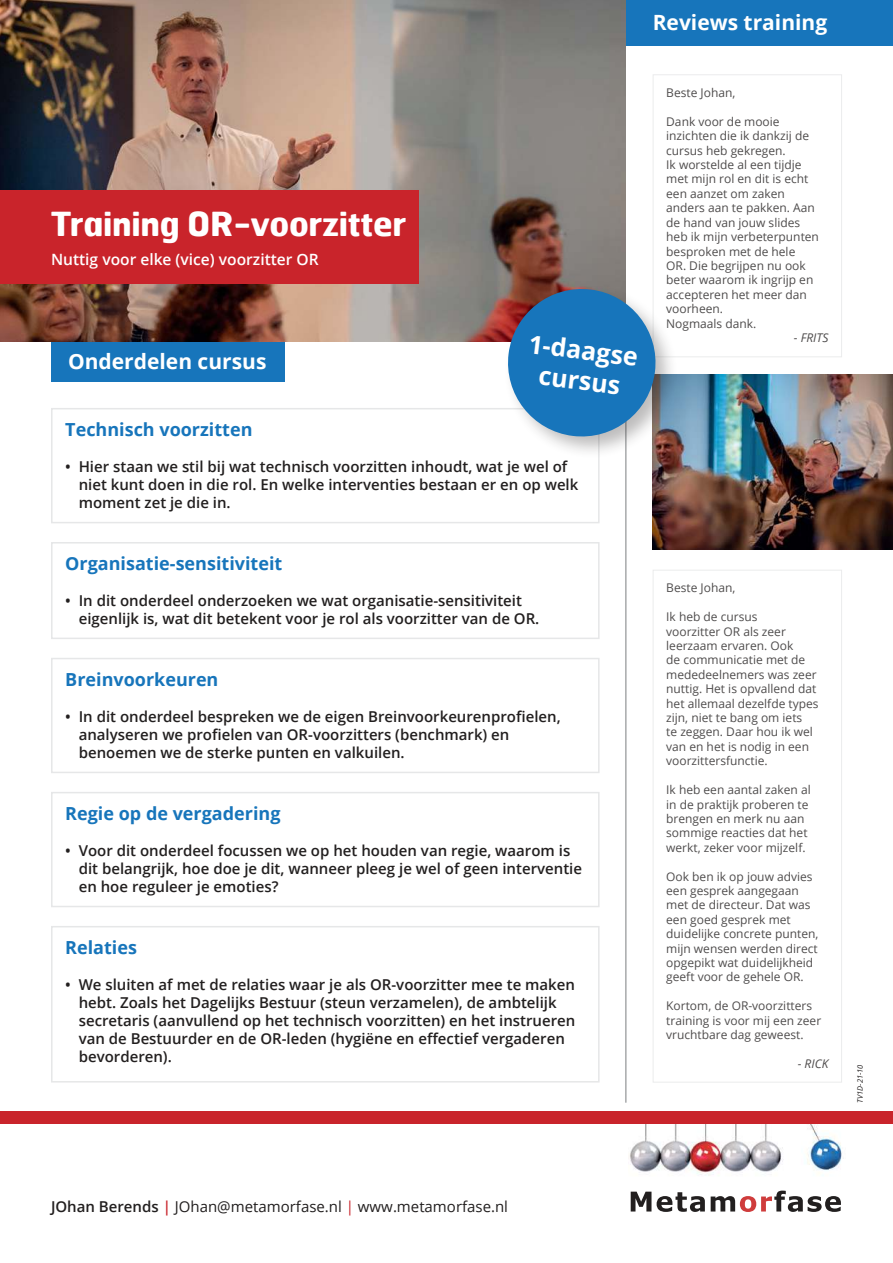
<style>
.page{position:relative;width:893px;height:1263px;background:#fff}
.page>*{position:absolute;margin:0;border:0;box-sizing:border-box;transform-origin:0 0}
.t1{font:700 33px "Hermes";letter-spacing:-.01em;color:#fff}
.t2{font:700 25.05px/30px "Open Sans";color:#fff;text-align:center}
.t3{font:700 21px "Open Sans";color:#fff}
.t4{font:700 18px "Open Sans";color:#1775bb}
.t5{font:600 15.6px "Open Sans";color:#fff}
.t6{font:600 15px/18px "Open Sans";color:#221f1f}
.t7{font:15px "Open Sans";color:#221f1f}
.t8{font:12px/14.4px "Open Sans";color:#221f1f}
.t9{font:italic 12px "Open Sans";color:#221f1f}
.t10{font:italic 7.5px "Open Sans";color:#221f1f}
.s1{font-weight:600}
.s2{font-weight:600;color:#c9242b}
.s3{color:#c9242b}
</style>
<div class="page">
<div style="left:51px;top:324px;width:234px;height:58px;background:#1775bb"></div>
<hr style="left:625px;top:408px;width:2px;height:695px;background:#a7a9ab">
<div style="left:625px;top:0;width:268px;height:45px;background:#1775bb"></div>
<img style="left:628px;top:1123px;width:218px;height:53px">
<svg style="left:631px;top:1190px;width:210px;height:22px"></svg>
<div style="left:0;top:1111px;width:893px;height:12px;background:#c9242b"></div>
<img style="left:653px;top:375px;width:240px;height:174px">
<img style="left:0;top:0;width:625px;height:342px">
<div style="left:0;top:190px;width:418px;height:94px;background:#c9242b"></div>
<div style="left:653px;top:74px;width:189px;height:283px;border:1px solid #e6e7e8"></div>
<div style="left:653px;top:570px;width:189px;height:512px;border:1px solid #e6e7e8"></div>
<div style="left:51px;top:408px;width:549px;height:115px;border:2px solid #e6e7e8"></div>
<div style="left:51px;top:542px;width:549px;height:97px;border:2px solid #e6e7e8"></div>
<div style="left:51px;top:658px;width:549px;height:115px;border:2px solid #e6e7e8"></div>
<div style="left:51px;top:792px;width:549px;height:115px;border:2px solid #e6e7e8"></div>
<div style="left:51px;top:926px;width:549px;height:156px;border:2px solid #e6e7e8"></div>
<div style="left:503px;top:284px;width:175px;height:175px;background:#221f1f;opacity:.3"></div>
<svg style="left:504px;top:285px;width:156px;height:156px;background:#4b86b6"></svg>
<h3 class="t3" style="left:653px;top:14px;width:176px">Reviews training</h3>
<h1 class="t1" style="left:51px;top:212px;width:357px">Training OR-voorzitter</h1>
<h3 class="t5" style="left:51px;top:253px;width:269px">Nuttig voor elke (vice) voorzitter OR</h3>
<h3 class="t3" style="left:68px;top:353px;width:200px">Onderdelen cursus</h3>
<h2 class="t2" style="left:530px;top:331px;width:111px;rotate:7deg">1-daagse cursus</h2>
<h3 class="t4" style="left:65px;top:422px;width:189px">Technisch voorzitten</h3>
<p class="t6" style="left:79px;top:459px;width:501px;text-indent:-13px">• Hier staan we stil bij wat technisch voorzitten inhoudt, wat je wel of niet kunt doen in die rol. En welke interventies bestaan er en op welk moment zet je die in.</p>
<h3 class="t4" style="left:65px;top:556px;width:219px">Organisatie-sensitiviteit</h3>
<p class="t6" style="left:79px;top:593px;width:462px;text-indent:-13px">• In dit onderdeel onderzoeken we wat organisatie-sensitiviteit eigenlijk is, wat dit betekent voor je rol als voorzitter van de OR.</p>
<h3 class="t4" style="left:65px;top:672px;width:155px">Breinvoorkeuren</h3>
<p class="t6" style="left:79px;top:707px;width:483px;text-indent:-13px">• In dit onderdeel bespreken we de eigen Breinvoorkeurenprofielen, analyseren we profielen van OR-voorzitters (benchmark) en benoemen we de sterke punten en valkuilen.</p>
<h3 class="t4" style="left:65px;top:806px;width:217px">Regie op de vergadering</h3>
<p class="t6" style="left:79px;top:843px;width:505px;text-indent:-13px">• Voor dit onderdeel focussen we op het houden van regie, waarom is dit belangrijk, hoe doe je dit, wanneer pleeg je wel of geen interventie en hoe reguleer je emoties?</p>
<h3 class="t4" style="left:65px;top:940px;width:73px">Relaties</h3>
<p class="t6" style="left:79px;top:977px;width:498px;text-indent:-13px">• We sluiten af met de relaties waar je als OR-voorzitter mee te maken hebt. Zoals het Dagelijks Bestuur (steun verzamelen), de ambtelijk secretaris (aanvullend op het technisch voorzitten) en het instrueren van de Bestuurder en de OR-leden (hygiëne en effectief vergaderen bevorderen).</p>
<p class="t8" style="left:666px;top:87px;width:71px">Beste Johan,</p>
<p class="t8" style="left:666px;top:116px;width:154px">Dank voor de mooie inzichten die ik dankzij de cursus heb gekregen.<br>Ik worstelde al een tijdje met mijn rol en dit is echt een aanzet om zaken anders aan te pakken. Aan de hand van jouw slides heb ik mijn verbeterpunten besproken met de hele<br>OR. Die begrijpen nu ook beter waarom ik ingrijp en accepteren het meer dan voorheen.<br>Nogmaals dank.</p>
<p class="t9" style="left:794px;top:331px;width:36px">- FRITS</p>
<p class="t8" style="left:666px;top:582px;width:71px">Beste Johan,</p>
<p class="t8" style="left:666px;top:611px;width:154px">Ik heb de cursus<br>voorzitter OR als zeer leerzaam ervaren. Ook<br>de communicatie met de mededeelnemers was zeer nuttig. Het is opvallend dat het allemaal dezelfde types zijn, niet te bang om iets<br>te zeggen. Daar hou ik wel van en het is nodig in een voorzittersfunctie.</p>
<p class="t8" style="left:666px;top:784px;width:146px">Ik heb een aantal zaken al in de praktijk proberen te brengen en merk nu aan sommige reacties dat het werkt, zeker voor mijzelf.</p>
<p class="t8" style="left:666px;top:870px;width:154px">Ook ben ik op jouw advies een gesprek aangegaan met de directeur. Dat was een goed gesprek met duidelijke concrete punten, mijn wensen werden direct opgepikt wat duidelijkheid geeft voor de gehele OR.</p>
<p class="t8" style="left:666px;top:1000px;width:156px">Kortom, de OR-voorzitters training is voor mij een zeer vruchtbare dag geweest.</p>
<p class="t9" style="left:798px;top:1056px;width:32px">- RICK</p>
<p class="t10" style="left:857px;top:1103px;width:40px;rotate:-90deg">TV1D-21-10</p>
<p class="t7" style="left:51px;top:1200px;width:459px"><span class="s1">JOhan Berends</span> <span class="s2">|</span> JOhan@metamorfase.nl <span class="s3">|</span> www.metamorfase.nl</p>
</div>
